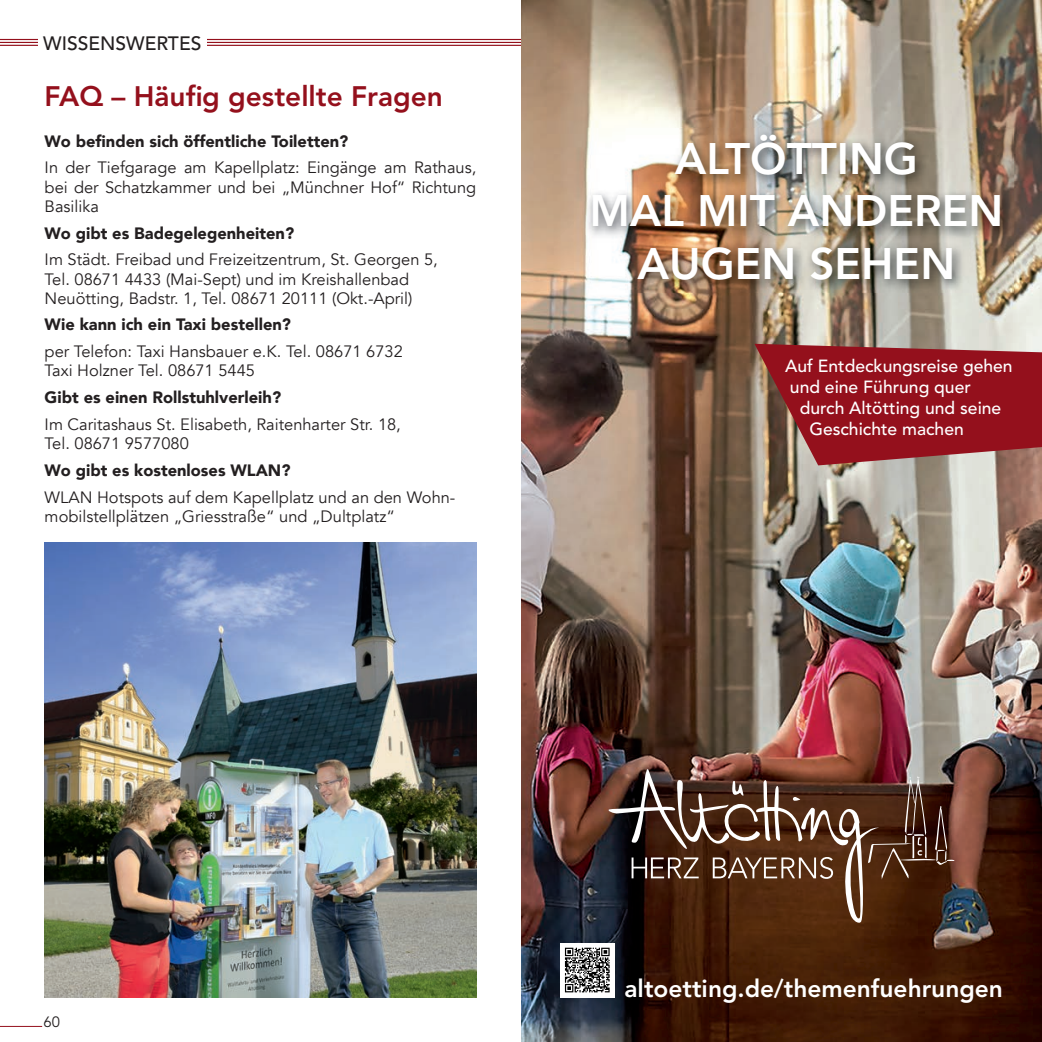
<style>
.page{position:relative;width:1042px;height:1042px;background:#fff}
.page>*{position:absolute;margin:0;border:0;box-sizing:border-box;transform-origin:0 0}
.t1{font:800 43.75px/52.5px "Avenir LT Std";color:#fff;text-align:center}
.t2{font:800 28px "Avenir LT Std";color:#94101c}
.t3{font:800 24.5px "Avenir LT Std";color:#fff}
.t4{font:500 19.25px "Avenir LT Std";color:#231f20}
.t5{font:500 17.5px "Avenir LT Std";color:#fff}
.t6{font:16.45px/19.2px "Avenir";color:#231f20}
.t7{font:900 16.45px "Avenir";color:#231f20}
.t8{font:14.88px "Avenir LT Std";color:#231f20}
</style>
<div class="page">
<hr style="left:0;top:39px;width:1042px;height:1px;background:#94101c">
<hr style="left:0;top:42px;width:1042px;height:1px;background:#94101c">
<hr style="left:0;top:45px;width:1042px;height:1px;background:#94101c">
<hr style="left:0;top:1026px;width:42px;height:1px;background:#94101c">
<img style="left:45px;top:543px;width:431px;height:454px">
<img style="left:521px;top:0;width:521px;height:1042px">
<svg style="left:606px;top:763px;width:348px;height:161px;background:#5a3b2c"></svg>
<img style="left:586px;top:129px;width:427px;height:164px">
<svg style="left:754px;top:344px;width:288px;height:121px;background:#942a30"></svg>
<div style="left:560px;top:943px;width:54px;height:54px;background:#fff"></div>
<svg style="left:564px;top:947px;width:46px;height:46px"></svg>
<svg style="left:565px;top:947px;width:44px;height:45px"></svg>
<div style="left:38px;top:30px;width:168px;height:25px;background:#fff"></div>
<p class="t4" style="left:43px;top:32px;width:160px">WISSENSWERTES</p>
<h2 class="t2" style="left:45px;top:79px;width:400px">FAQ – Häufig gestellte Fragen</h2>
<p class="t7" style="left:45px;top:127px;width:305px">Wo befinden sich öffentliche Toiletten?</p>
<p class="t6" style="left:45px;top:158px;width:433px;text-align:justify">In der Tiefgarage am Kapellplatz: Eingänge am Rathaus, bei der Schatzkammer und bei „Münchner Hof“ Richtung Basilika</p>
<p class="t7" style="left:45px;top:219px;width:251px">Wo gibt es Badegelegenheiten?</p>
<p class="t6" style="left:45px;top:250px;width:395px">Im Städt. Freibad und Freizeitzentrum, St. Georgen 5,<br>Tel. 08671 4433 (Mai-Sept) und im Kreishallenbad<br>Neuötting, Badstr. 1, Tel. 08671 20111 (Okt.-April)</p>
<p class="t7" style="left:45px;top:311px;width:248px">Wie kann ich ein Taxi bestellen?</p>
<p class="t6" style="left:45px;top:342px;width:360px">per Telefon: Taxi Hansbauer e.K. Tel. 08671 6732<br>Taxi Holzner Tel. 08671 5445</p>
<p class="t7" style="left:45px;top:383px;width:238px">Gibt es einen Rollstuhlverleih?</p>
<p class="t6" style="left:45px;top:415px;width:358px">Im Caritashaus St. Elisabeth, Raitenharter Str. 18,<br>Tel. 08671 9577080</p>
<p class="t7" style="left:45px;top:456px;width:247px">Wo gibt es kostenloses WLAN?</p>
<p class="t6" style="left:45px;top:487px;width:412px">WLAN Hotspots auf dem Kapellplatz und an den Wohn&shy;mobilstellplätzen „Griesstraße“ und „Dultplatz“</p>
<h1 class="t1" style="left:589px;top:133px;width:415px">ALTÖTTING<br>MAL MIT ANDEREN<br>AUGEN SEHEN</h1>
<p class="t5" style="left:785px;top:356px;width:229px">Auf Entdeckungsreise gehen</p>
<p class="t5" style="left:790px;top:377px;width:182px">und eine Führung quer</p>
<p class="t5" style="left:799px;top:398px;width:203px">durch Altötting und seine</p>
<p class="t5" style="left:809px;top:419px;width:156px">Geschichte machen</p>
<p class="t8" style="left:44px;top:1013px;width:18px">60</p>
<h3 class="t3" style="left:624px;top:974px;width:380px">altoetting.de/themenfuehrungen</h3>
</div>
